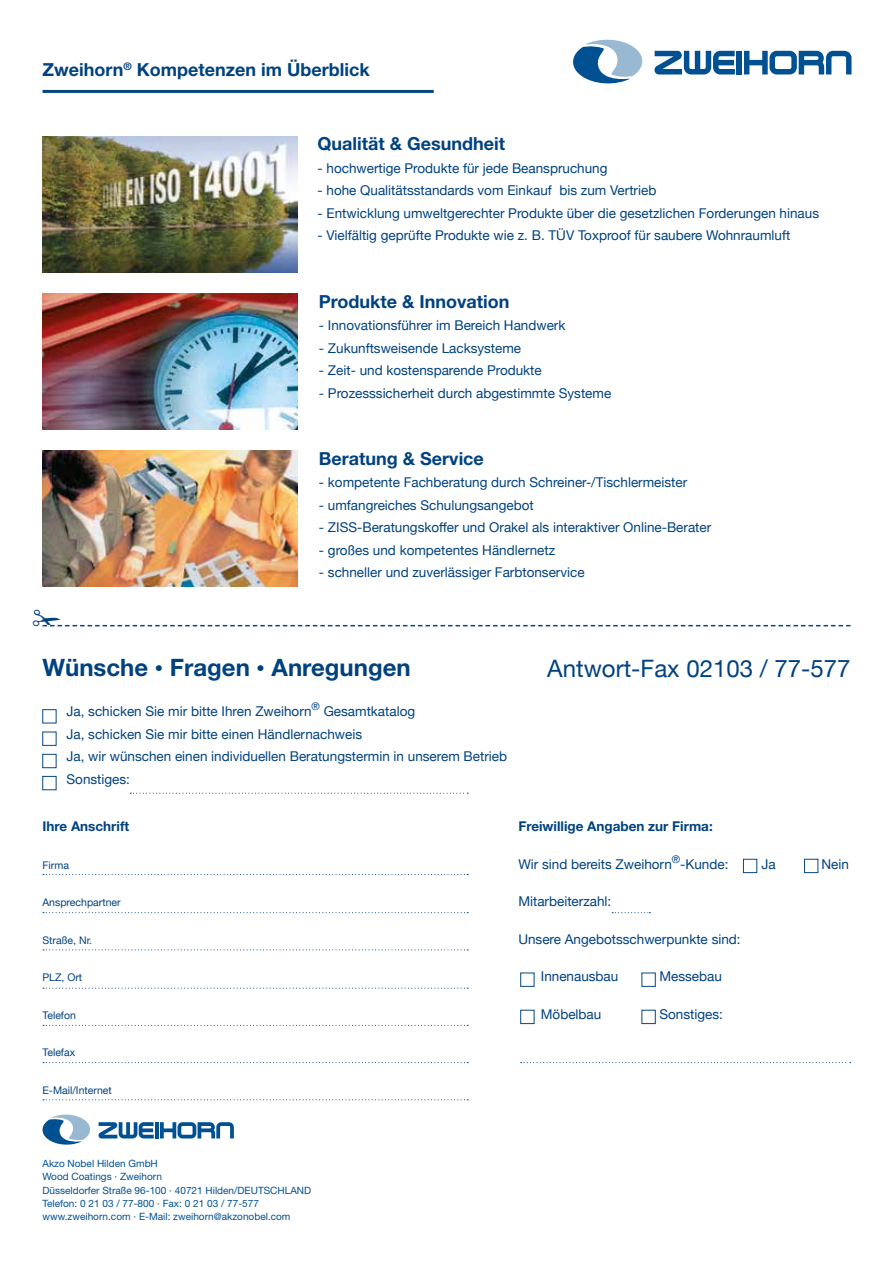
<style>
.page{position:relative;width:893px;height:1263px;background:#fff}
.page>*{position:absolute;margin:0;border:0;box-sizing:border-box;transform-origin:0 0}
.t1{font:700 24px "Helvetica Neue";color:#00427f}
.t2{font:24px "Helvetica Neue";color:#00427f}
.t3{font:700 18px "Helvetica Neue";color:#00427f}
.t4{font:13.5px/22.5px "Helvetica Neue";color:#00427f}
.t5{font:700 13.5px "Helvetica Neue";color:#00427f}
.t6{font:10.5px "Helvetica Neue";color:#00427f}
.t7{font:10.05px/13.4px "Helvetica Neue";color:#005092}
.s1{font-size:16.5px}
</style>
<div class="page">
<hr style="left:43px;top:90px;width:391px;height:3px;background:#00427f">
<svg style="left:43px;top:874px;width:425px;height:1px"></svg>
<svg style="left:43px;top:912px;width:425px;height:1px"></svg>
<svg style="left:43px;top:949px;width:425px;height:1px"></svg>
<svg style="left:43px;top:988px;width:425px;height:1px"></svg>
<svg style="left:43px;top:1025px;width:425px;height:1px"></svg>
<svg style="left:43px;top:1062px;width:425px;height:1px"></svg>
<svg style="left:43px;top:1099px;width:425px;height:1px"></svg>
<div style="left:43px;top:732px;width:13px;height:14px;border:1px solid #00427f"></div>
<div style="left:43px;top:754px;width:13px;height:14px;border:1px solid #00427f"></div>
<div style="left:43px;top:776px;width:13px;height:14px;border:1px solid #00427f"></div>
<img style="left:43px;top:451px;width:255px;height:136px">
<img style="left:43px;top:293px;width:255px;height:136px">
<img style="left:43px;top:136px;width:255px;height:136px">
<svg style="left:612px;top:912px;width:38px;height:1px"></svg>
<div style="left:743px;top:859px;width:14px;height:14px;border:1px solid #00427f"></div>
<div style="left:520px;top:973px;width:14px;height:13px;border:1px solid #00427f"></div>
<div style="left:520px;top:1010px;width:14px;height:14px;border:1px solid #00427f"></div>
<div style="left:642px;top:1010px;width:13px;height:14px;border:1px solid #00427f"></div>
<div style="left:804px;top:859px;width:14px;height:14px;border:1px solid #00427f"></div>
<svg style="left:130px;top:793px;width:338px;height:1px"></svg>
<svg style="left:521px;top:1062px;width:330px;height:1px"></svg>
<svg style="left:573px;top:40px;width:70px;height:43px"></svg>
<svg style="left:654px;top:51px;width:81px;height:24px"></svg>
<div style="left:737px;top:51px;width:5px;height:23px;background:#005092"></div>
<svg style="left:744px;top:51px;width:107px;height:24px"></svg>
<svg style="left:43px;top:1114px;width:47px;height:31px"></svg>
<svg style="left:98px;top:1122px;width:56px;height:16px"></svg>
<hr style="left:155px;top:1122px;width:4px;height:16px;background:#005092">
<svg style="left:160px;top:1122px;width:74px;height:16px"></svg>
<svg style="left:42px;top:624px;width:808px;height:2px"></svg>
<h2 class="t3" style="left:43px;top:58px;width:329px">Zweihorn<sup>®</sup> Kompetenzen im Überblick</h2>
<h2 class="t3" style="left:317px;top:133px;width:189px">Qualität &amp; Gesundheit</h2>
<p class="t4" style="left:317px;top:157px;width:292px">- hochwertige Produkte für jede Beanspruchung</p>
<p class="t4" style="left:317px;top:180px;width:340px">- hohe Qualitätsstandards vom Einkauf bis zum Vertrieb</p>
<p class="t4" style="left:317px;top:202px;width:503px">- Entwicklung umweltgerechter Produkte über die gesetzlichen Forderungen hinaus</p>
<p class="t4" style="left:317px;top:225px;width:474px">- Vielfältig geprüfte Produkte wie z. B. TÜV Toxproof für saubere Wohnraumluft</p>
<h2 class="t3" style="left:319px;top:290px;width:192px">Produkte &amp; Innovation</h2>
<p class="t4" style="left:319px;top:315px;width:248px">- Innovationsführer im Bereich Handwerk</p>
<p class="t4" style="left:319px;top:337px;width:204px">- Zukunftsweisende Lacksysteme</p>
<p class="t4" style="left:319px;top:360px;width:224px">- Zeit- und kostensparende Produkte</p>
<p class="t4" style="left:319px;top:382px;width:294px">- Prozesssicherheit durch abgestimmte Systeme</p>
<h2 class="t3" style="left:319px;top:447px;width:167px">Beratung &amp; Service</h2>
<p class="t4" style="left:319px;top:472px;width:370px">- kompetente Fachberatung durch Schreiner-/Tischlermeister</p>
<p class="t4" style="left:319px;top:495px;width:216px">- umfangreiches Schulungsangebot</p>
<p class="t4" style="left:319px;top:517px;width:394px">- ZISS-Beratungskoffer und Orakel als interaktiver Online-Berater</p>
<p class="t4" style="left:319px;top:540px;width:238px">- großes und kompetentes Händlernetz</p>
<p class="t4" style="left:319px;top:562px;width:267px">- schneller und zuverlässiger Farbtonservice</p>
<h1 class="t1" style="left:43px;top:652px;width:370px">Wünsche <span class="s1">•</span> Fragen <span class="s1">•</span> Anregungen</h1>
<h1 class="t2" style="left:547px;top:651px;width:305px">Antwort-Fax 02103 / 77-577</h1>
<p class="t4" style="left:67px;top:701px;width:442px">Ja, schicken Sie mir bitte Ihren Zweihorn<sup>®</sup> Gesamtkatalog<br>Ja, schicken Sie mir bitte einen Händlernachweis<br>Ja, wir wünschen einen individuellen Beratungstermin in unserem Betrieb Sonstiges:</p>
<p class="t5" style="left:43px;top:818px;width:88px">Ihre Anschrift</p>
<p class="t6" style="left:43px;top:857px;width:28px">Firma</p>
<p class="t6" style="left:43px;top:895px;width:80px">Ansprechpartner</p>
<p class="t6" style="left:43px;top:932px;width:51px">Straße, Nr.</p>
<p class="t6" style="left:43px;top:970px;width:41px">PLZ, Ort</p>
<p class="t6" style="left:43px;top:1007px;width:35px">Telefon</p>
<p class="t6" style="left:43px;top:1045px;width:34px">Telefax</p>
<p class="t6" style="left:43px;top:1082px;width:71px">E-Mail/Internet</p>
<p class="t7" style="left:43px;top:1156px;width:270px">Akzo Nobel Hilden GmbH<br>Wood Coatings · Zweihorn<br>Düsseldorfer Straße 96-100 · 40721 Hilden/DEUTSCHLAND Telefon: 0 21 03 / 77-800 · Fax: 0 21 03 / 77-577 www.zweihorn.com · E-Mail: zweihorn@akzonobel.com</p>
<p class="t5" style="left:518px;top:818px;width:196px">Freiwillige Angaben zur Firma:</p>
<p class="t4" style="left:518px;top:853px;width:212px">Wir sind bereits Zweihorn<sup>®</sup>-Kunde:</p>
<p class="t4" style="left:761px;top:853px;width:16px">Ja</p>
<p class="t4" style="left:821px;top:853px;width:29px">Nein</p>
<p class="t4" style="left:518px;top:891px;width:94px">Mitarbeiterzahl:</p>
<p class="t4" style="left:518px;top:928px;width:224px">Unsere Angebotsschwerpunkte sind:</p>
<p class="t4" style="left:541px;top:966px;width:79px">Innenausbau</p>
<p class="t4" style="left:659px;top:966px;width:64px">Messebau</p>
<p class="t4" style="left:541px;top:1003px;width:62px">Möbelbau</p>
<p class="t4" style="left:659px;top:1003px;width:65px">Sonstiges:</p>
</div>
